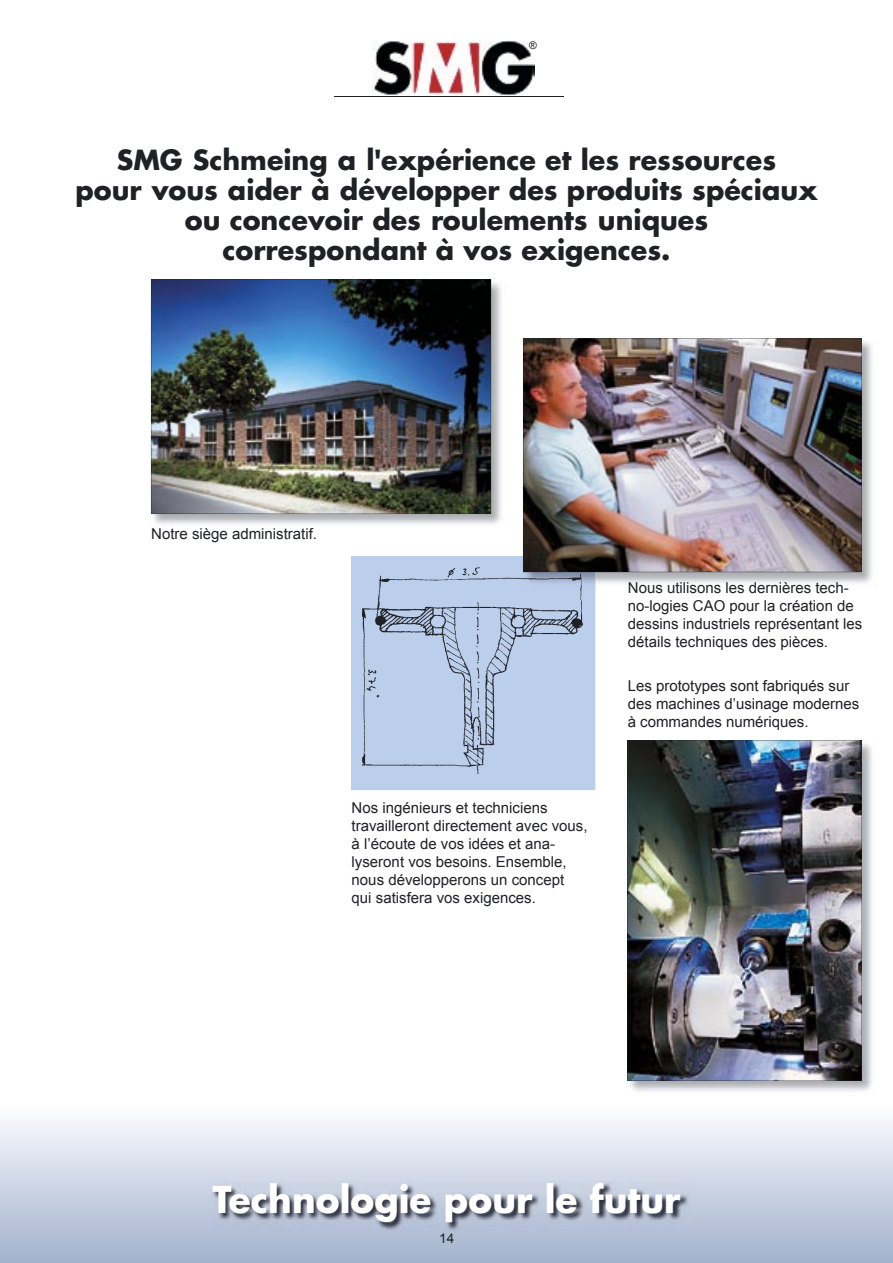
<style>
.page{position:relative;width:893px;height:1263px;background:#fff}
.page>*{position:absolute;margin:0;border:0;box-sizing:border-box;transform-origin:0 0}
.t1{font:700 36px "Futura";color:#fff}
.t2{font:700 27px/30px "Futura";color:#202125;text-align:center}
.t3{font:15px/18px "Arial";color:#202125}
.t4{font:13.5px "Arial";color:#202125}
.t5{font:10.5px "Arial";color:#202125}
</style>
<div class="page">
<svg style="left:0;top:1121px;width:893px;height:142px;background:#ccd4e4"></svg>
<div style="left:351px;top:556px;width:244px;height:234px;background:#bbceeb"></div>
<img style="left:627px;top:740px;width:245px;height:352px">
<img style="left:627px;top:741px;width:235px;height:340px">
<img style="left:522px;top:338px;width:350px;height:249px">
<img style="left:521px;top:556px;width:74px;height:31px">
<img style="left:523px;top:338px;width:339px;height:234px">
<img style="left:362px;top:568px;width:230px;height:205px">
<img style="left:150px;top:279px;width:352px;height:246px">
<img style="left:151px;top:279px;width:340px;height:235px">
<img style="left:373px;top:41px;width:161px;height:55px">
<hr style="left:334px;top:96px;width:229px;height:1px;background:#202125">
<img style="left:212px;top:1181px;width:477px;height:50px">
<p class="t5" style="left:529px;top:40px;width:9px">®</p>
<h2 class="t2" style="left:75px;top:145px;width:744px">SMG Schmeing a l'expérience et les ressources<br>pour vous aider à développer des produits spéciaux ou concevoir des roulements uniques<br>correspondant à vos exigences.</h2>
<p class="t3" style="left:151px;top:524px;width:167px">Notre siège administratif.</p>
<p class="t3" style="left:352px;top:799px;width:237px">Nos ingénieurs et techniciens travailleront directement avec vous, à l’écoute de vos idées et ana&shy;lyseront vos besoins. Ensemble, nous développerons un concept qui satisfera vos exigences.</p>
<p class="t3" style="left:628px;top:579px;width:236px">Nous utilisons les dernières tech&shy;no-logies CAO pour la création de dessins industriels représentant les détails techniques des pièces.</p>
<p class="t3" style="left:628px;top:677px;width:233px">Les prototypes sont fabriqués sur des machines d’usinage modernes à commandes numériques.</p>
<h1 class="t1" style="left:212px;top:1175px;width:470px">Technologie pour le futur</h1>
<p class="t4" style="left:439px;top:1231px;width:17px">14</p>
</div>
